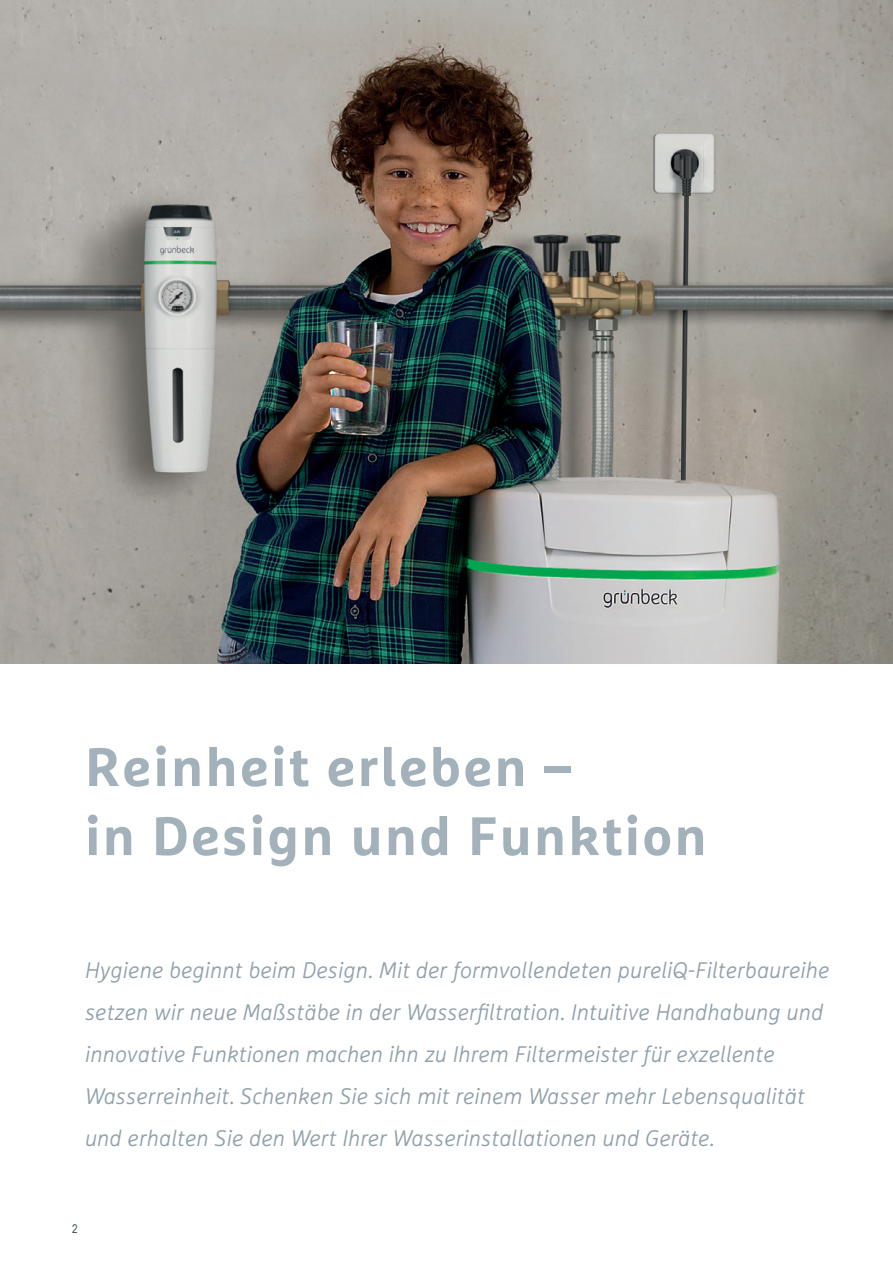
<style>
.page{position:relative;width:893px;height:1263px;background:#fff}
.page>*{position:absolute;margin:0;border:0;box-sizing:border-box;transform-origin:0 0}
.t1{font:700 54px/69px "Marselis Pro";letter-spacing:.04em;color:#a3b2ba}
.t2{font:italic 300 22.5px/42px "Marselis Pro";letter-spacing:.01em;color:#90a0aa}
.t3{font:12px "Arial Narrow";color:#3d4f59}
</style>
<div class="page">
<img style="left:0;top:0;width:893px;height:663px">
<h1 class="t1" style="left:85px;top:732px;width:623px">Reinheit erleben –<br>in Design und Funktion</h1>
<p class="t2" style="left:85px;top:949px;width:746px">Hygiene beginnt beim Design. Mit der formvollendeten pureliQ-Filterbaureihe setzen wir neue Maßstäbe in der Wasserfiltration. Intuitive Handhabung und innovative Funktionen machen ihn zu Ihrem Filtermeister für exzellente Wasserreinheit. Schenken Sie sich mit reinem Wasser mehr Lebensqualität und erhalten Sie den Wert Ihrer Wasserinstallationen und Geräte.</p>
<p class="t3" style="left:72px;top:1220px;width:7px">2</p>
</div>
